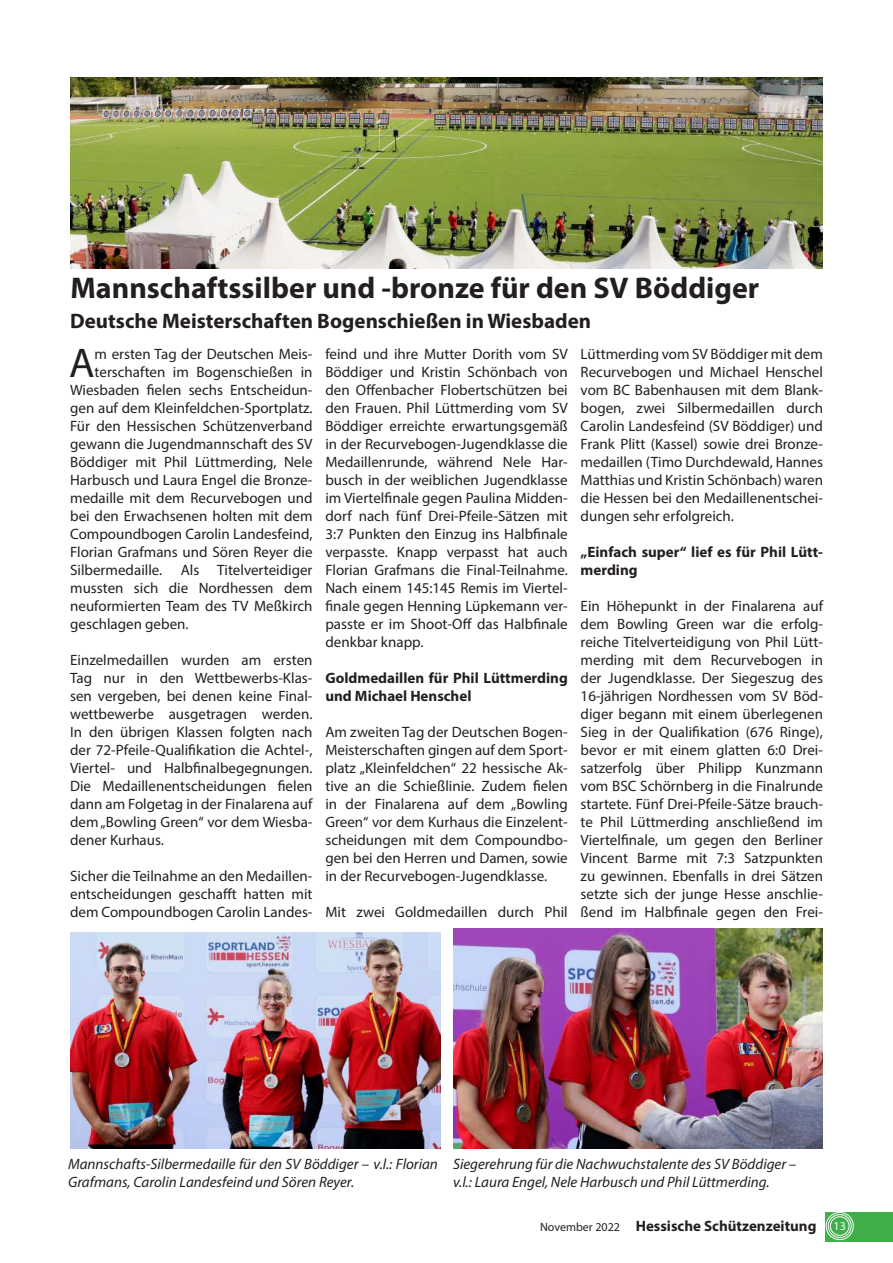
<style>
.page{position:relative;width:893px;height:1263px;background:#fff}
.page>*{position:absolute;margin:0;border:0;box-sizing:border-box;transform-origin:0 0}
.t1{font:41.7px "Myriad Pro";color:#231f20}
.t2{font:700 30px "Myriad Pro";color:#231f20}
.t3{font:700 21px "Myriad Pro";color:#231f20}
.t4{font:15px/18px "Myriad Pro";color:#231f20;text-align:justify}
.t5{font:italic 15px/18px "Myriad Pro";color:#231f20}
.t6{font:700 15px/18px "Myriad Pro";color:#231f20}
.s1{font-style:normal}
.s2{font-weight:400;font-size:12px}
.s3{font-weight:400;font-size:12px;color:#fff}
</style>
<div class="page">
<div style="left:825px;top:1212px;width:68px;height:30px;background:#40ae49"></div>
<div style="left:826px;top:1212px;width:27px;height:28px;border:1px solid #fff;border-radius:50%"></div>
<div style="left:828px;top:1214px;width:23px;height:24px;border:1px solid #fff;border-radius:50%"></div>
<div style="left:830px;top:1216px;width:19px;height:19px;border:1px solid #fff;border-radius:50%"></div>
<img style="left:70px;top:78px;width:753px;height:190px">
<img style="left:70px;top:932px;width:370px;height:217px">
<img style="left:453px;top:929px;width:370px;height:220px">
<h2 class="t2" style="left:70px;top:268px;width:690px">Mannschaftssilber und -bronze für den SV Böddiger</h2>
<h3 class="t3" style="left:70px;top:308px;width:522px">Deutsche Meisterschaften Bogenschießen in Wiesbaden</h3>
<h1 class="t1" style="left:69px;top:337px;width:27px">A</h1>
<p class="t4" style="left:95px;top:345px;width:219px">m ersten Tag der Deutschen Meis-</p>
<p class="t4" style="left:325px;top:345px;width:244px">feind und ihre Mutter Dorith vom SV Böddiger und Kristin Schönbach von den Offenbacher Flobertschützen bei den Frauen. Phil Lüttmerding vom SV Böddiger erreichte erwartungsgemäß in der Recurvebogen-Jugendklasse die Medaillenrunde, während Nele Har&shy;busch in der weiblichen Jugendklasse im Viertelfinale gegen Paulina Midden&shy;dorf nach fünf Drei-Pfeile-Sätzen mit 3:7 Punkten den Einzug ins Halbfinale verpasste. Knapp verpasst hat auch Florian Grafmans die Final-Teilnahme.<br>Nach einem 145:145 Remis im Viertel&shy;finale gegen Henning Lüpkemann ver&shy;passte er im Shoot-Off das Halbfinale denkbar knapp.</p>
<p class="t6" style="left:325px;top:668px;width:244px">Goldmedaillen für Phil Lüttmerding und Michael Henschel</p>
<p class="t4" style="left:325px;top:723px;width:244px">Am zweiten Tag der Deutschen Bogen-Meisterschaften gingen auf dem Sport&shy;platz „Kleinfeldchen“ 22 hessische Ak&shy;tive an die Schießlinie. Zudem fielen in der Finalarena auf dem „Bowling Green“ vor dem Kurhaus die Einzelent&shy;scheidungen mit dem Compoundbo&shy;gen bei den Herren und Damen, sowie in der Recurvebogen-Jugendklasse.</p>
<p class="t4" style="left:325px;top:903px;width:244px">Mit zwei Goldmedaillen durch Phil</p>
<p class="t4" style="left:581px;top:345px;width:244px">Lüttmerding vom SV Böddiger mit dem Recurvebogen und Michael Henschel vom BC Babenhausen mit dem Blank&shy;bogen, zwei Silbermedaillen durch Carolin Landesfeind (SV Böddiger) und Frank Plitt (Kassel) sowie drei Bronze&shy;medaillen (Timo Durchdewald, Hannes Matthias und Kristin Schönbach) waren die Hessen bei den Medaillenentschei&shy;dungen sehr erfolgreich.</p>
<p class="t6" style="left:581px;top:542px;width:244px">„Einfach super“ lief es für Phil Lütt&shy;merding</p>
<p class="t4" style="left:581px;top:597px;width:244px">Ein Höhepunkt in der Finalarena auf dem Bowling Green war die erfolg&shy;reiche Titelverteidigung von Phil Lütt&shy;merding mit dem Recurvebogen in der Jugendklasse. Der Siegeszug des 16-jährigen Nordhessen vom SV Böd&shy;diger begann mit einem überlegenen Sieg in der Qualifikation (676 Ringe), bevor er mit einem glatten 6:0 Drei&shy;satzerfolg über Philipp Kunzmann vom BSC Schörnberg in die Finalrunde startete. Fünf Drei-Pfeile-Sätze brauch&shy;te Phil Lüttmerding anschließend im Viertelfinale, um gegen den Berliner Vincent Barme mit 7:3 Satzpunkten zu gewinnen. Ebenfalls in drei Sätzen setzte sich der junge Hesse anschlie&shy;ßend im Halbfinale gegen den Frei-</p>
<p class="t4" style="left:95px;top:363px;width:219px">terschaften im Bogenschießen in</p>
<p class="t4" style="left:70px;top:381px;width:244px">Wiesbaden fielen sechs Entscheidun-</p>
<p class="t4" style="left:70px;top:399px;width:244px">gen auf dem Kleinfeldchen-Sportplatz.</p>
<p class="t4" style="left:70px;top:417px;width:244px">Für den Hessischen Schützenverband</p>
<p class="t4" style="left:70px;top:435px;width:244px">gewann die Jugendmannschaft des SV</p>
<p class="t4" style="left:70px;top:453px;width:244px">Böddiger mit Phil Lüttmerding, Nele</p>
<p class="t4" style="left:70px;top:471px;width:244px">Harbusch und Laura Engel die Bronze-</p>
<p class="t4" style="left:70px;top:489px;width:244px">medaille mit dem Recurvebogen und</p>
<p class="t4" style="left:70px;top:507px;width:244px">bei den Erwachsenen holten mit dem</p>
<p class="t4" style="left:70px;top:525px;width:244px">Compoundbogen Carolin Landesfeind,</p>
<p class="t4" style="left:70px;top:543px;width:244px">Florian Grafmans und Sören Reyer die</p>
<p class="t4" style="left:70px;top:561px;width:244px">Silbermedaille. Als Titelverteidiger</p>
<p class="t4" style="left:70px;top:579px;width:244px">mussten sich die Nordhessen dem</p>
<p class="t4" style="left:70px;top:597px;width:244px">neuformierten Team des TV Meßkirch</p>
<p class="t4" style="left:70px;top:615px;width:120px">geschlagen geben.</p>
<p class="t4" style="left:70px;top:651px;width:244px">Einzelmedaillen wurden am ersten Tag nur in den Wettbewerbs-Klas&shy;sen vergeben, bei denen keine Final&shy;wettbewerbe ausgetragen werden.<br>In den übrigen Klassen folgten nach der 72-Pfeile-Qualifikation die Achtel-, Viertel- und Halbfinalbegegnungen.<br>Die Medaillenentscheidungen fielen dann am Folgetag in der Finalarena auf dem „Bowling Green“ vor dem Wiesba&shy;dener Kurhaus.</p>
<p class="t4" style="left:70px;top:867px;width:244px">Sicher die Teilnahme an den Medaillen&shy;entscheidungen geschafft hatten mit dem Compoundbogen Carolin Landes-</p>
<p class="t5" style="left:68px;top:1155px;width:371px">Mannschafts-Silbermedaille für den SV Böddiger <span class="s1">–</span> v.l.: Florian<br>Grafmans, Carolin Landesfeind und Sören Reyer.</p>
<p class="t5" style="left:453px;top:1155px;width:345px">Siegerehrung für die Nachwuchstalente des SV Böddiger <span class="s1">– </span>v.l.: Laura Engel, Nele Harbusch und Phil Lüttmerding.</p>
<p class="t6" style="left:540px;top:1216px;width:307px"><span class="s2">November 2022</span> Hessische Schützenzeitung <span class="s3">13</span></p>
</div>
